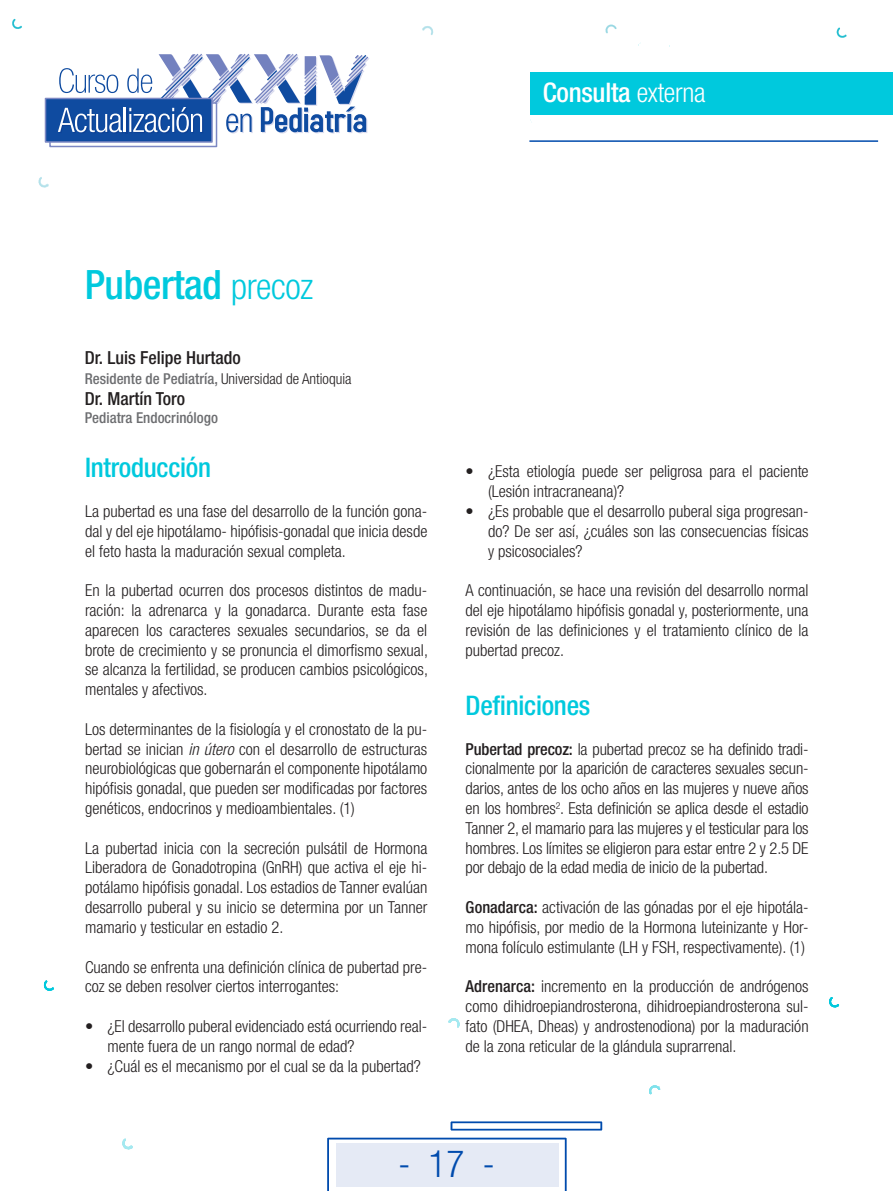
<style>
.page{position:relative;width:893px;height:1191px;background:#fff}
.page>*{position:absolute;margin:0;border:0;box-sizing:border-box;transform-origin:0 0}
.t1{font:500 condensed 40.5px "Helvetica Neue LT Std";letter-spacing:-.01em;color:#00c9dd}
.t2{font:300 condensed 37.5px "Helvetica Neue LT Std";color:#004bad}
.t3{font:500 condensed 27px "Helvetica Neue LT Std";letter-spacing:-.01em;color:#00c9dd}
.t4{font:500 condensed 27px "Helvetica Neue LT Std";letter-spacing:-.01em;color:#fff}
.t5{font:500 condensed 18px "Helvetica Neue LT Std";color:#231f20}
.t6{font:300 condensed 16.5px/19.8px "Helvetica Neue LT Std";color:#231f20;text-align:justify}
.t7{font:300 condensed 15px "Helvetica Neue LT Std";color:#231f20}
.t8{font:500 condensed 15px "Helvetica Neue LT Std";color:#6c6d70}
.s1{font-weight:300}
.s2{font-weight:300;font-size:36px}
.s3{font-weight:500;color:#6c6d70}
.s4{font-style:italic}
.s5{font-weight:500}
</style>
<div class="page">
<div style="left:49px;top:102px;width:168px;height:45px;border:2px solid #7c88c3"></div>
<div style="left:45px;top:98px;width:167px;height:44px;background:#0f4ba0"></div>
<div style="left:45px;top:98px;width:168px;height:45px;border:2px solid #7c88c3"></div>
<svg style="left:58px;top:54px;width:311px;height:80px"></svg>
<svg style="left:12px;top:19px;width:10px;height:10px"></svg>
<svg style="left:422px;top:26px;width:12px;height:9px"></svg>
<svg style="left:38px;top:177px;width:11px;height:11px"></svg>
<svg style="left:605px;top:24px;width:12px;height:9px"></svg>
<svg style="left:836px;top:28px;width:11px;height:10px"></svg>
<div style="left:530px;top:72px;width:363px;height:43px;background:#00c9dd"></div>
<svg style="left:451px;top:1121px;width:151px;height:9px"></svg>
<svg style="left:327px;top:1137px;width:239px;height:54px"></svg>
<hr style="left:529px;top:140px;width:349px;height:2px;background:#004bad">
<svg style="left:43px;top:980px;width:11px;height:11px"></svg>
<svg style="left:448px;top:1018px;width:12px;height:10px"></svg>
<svg style="left:122px;top:1138px;width:11px;height:11px"></svg>
<svg style="left:649px;top:1085px;width:12px;height:9px"></svg>
<svg style="left:829px;top:997px;width:10px;height:10px"></svg>
<h3 class="t4" style="left:543px;top:76px;width:164px">Consulta <span class="s1">externa</span></h3>
<h1 class="t1" style="left:85px;top:260px;width:230px">Pubertad <span class="s2">precoz</span></h1>
<p class="t5" style="left:85px;top:347px;width:157px">Dr. Luis Felipe Hurtado</p>
<p class="t7" style="left:85px;top:370px;width:268px"><span class="s3">Residente de Pediatría,</span> Universidad de Antioquia</p>
<p class="t5" style="left:85px;top:388px;width:102px">Dr. Martín Toro</p>
<p class="t8" style="left:85px;top:409px;width:135px">Pediatra Endocrinólogo</p>
<h3 class="t3" style="left:85px;top:451px;width:127px">Introducción</h3>
<p class="t6" style="left:85px;top:501px;width:344px">La pubertad es una fase del desarrollo de la función gona&shy;dal y del eje hipotálamo- hipófisis-gonadal que inicia desde el feto hasta la maduración sexual completa.</p>
<p class="t6" style="left:85px;top:580px;width:344px">En la pubertad ocurren dos procesos distintos de madu&shy;ración: la adrenarca y la gonadarca. Durante esta fase aparecen los caracteres sexuales secundarios, se da el brote de crecimiento y se pronuncia el dimorfismo sexual, se alcanza la fertilidad, se producen cambios psicológicos, mentales y afectivos.</p>
<p class="t6" style="left:85px;top:719px;width:344px">Los determinantes de la fisiología y el cronostato de la pu&shy;bertad se inician <span class="s4">in útero</span> con el desarrollo de estructuras neurobiológicas que gobernarán el componente hipotálamo hipófisis gonadal, que pueden ser modificadas por factores genéticos, endocrinos y medioambientales. (1)</p>
<p class="t6" style="left:85px;top:838px;width:344px">La pubertad inicia con la secreción pulsátil de Hormona Liberadora de Gonadotropina (GnRH) que activa el eje hi&shy;potálamo hipófisis gonadal. Los estadios de Tanner evalúan desarrollo puberal y su inicio se determina por un Tanner mamario y testicular en estadio 2.</p>
<p class="t6" style="left:85px;top:956px;width:344px">Cuando se enfrenta una definición clínica de pubertad pre&shy;coz se deben resolver ciertos interrogantes:</p>
<p class="t6" style="left:108px;top:1016px;width:321px;text-indent:-23px">• ¿El desarrollo puberal evidenciado está ocurriendo real&shy;mente fuera de un rango normal de edad?</p>
<p class="t6" style="left:85px;top:1055px;width:337px">• ¿Cuál es el mecanismo por el cual se da la pubertad?</p>
<p class="t6" style="left:488px;top:461px;width:322px;text-indent:-23px">• ¿Esta etiología puede ser peligrosa para el paciente (Lesión intracraneana)?</p>
<p class="t6" style="left:488px;top:501px;width:322px;text-indent:-23px">• ¿Es probable que el desarrollo puberal siga progresan&shy;do? De ser así, ¿cuáles son las consecuencias físicas y psicosociales?</p>
<p class="t6" style="left:466px;top:580px;width:345px">A continuación, se hace una revisión del desarrollo normal del eje hipotálamo hipófisis gonadal y, posteriormente, una revisión de las definiciones y el tratamiento clínico de la pubertad precoz.</p>
<h3 class="t3" style="left:466px;top:689px;width:126px">Definiciones</h3>
<p class="t6" style="left:466px;top:739px;width:345px"><span class="s5">Pubertad precoz:</span> la pubertad precoz se ha definido tradi&shy;cionalmente por la aparición de caracteres sexuales secun&shy;darios, antes de los ocho años en las mujeres y nueve años en los hombres<sup>2</sup>. Esta definición se aplica desde el estadio Tanner 2, el mamario para las mujeres y el testicular para los hombres. Los límites se eligieron para estar entre 2 y 2.5 DE por debajo de la edad media de inicio de la pubertad.</p>
<p class="t6" style="left:466px;top:897px;width:344px"><span class="s5">Gonadarca:</span> activación de las gónadas por el eje hipotála&shy;mo hipófisis, por medio de la Hormona luteinizante y Hor&shy;mona folículo estimulante (LH y FSH, respectivamente). (1)</p>
<p class="t6" style="left:466px;top:976px;width:345px"><span class="s5">Adrenarca:</span> incremento en la producción de andrógenos como dihidroepiandrosterona, dihidroepiandrosterona sul&shy;fato (DHEA, Dheas) y androstenodiona) por la maduración de la zona reticular de la glándula suprarrenal.</p>
<h2 class="t2" style="left:398px;top:1142px;width:98px">- 17 -</h2>
</div>
